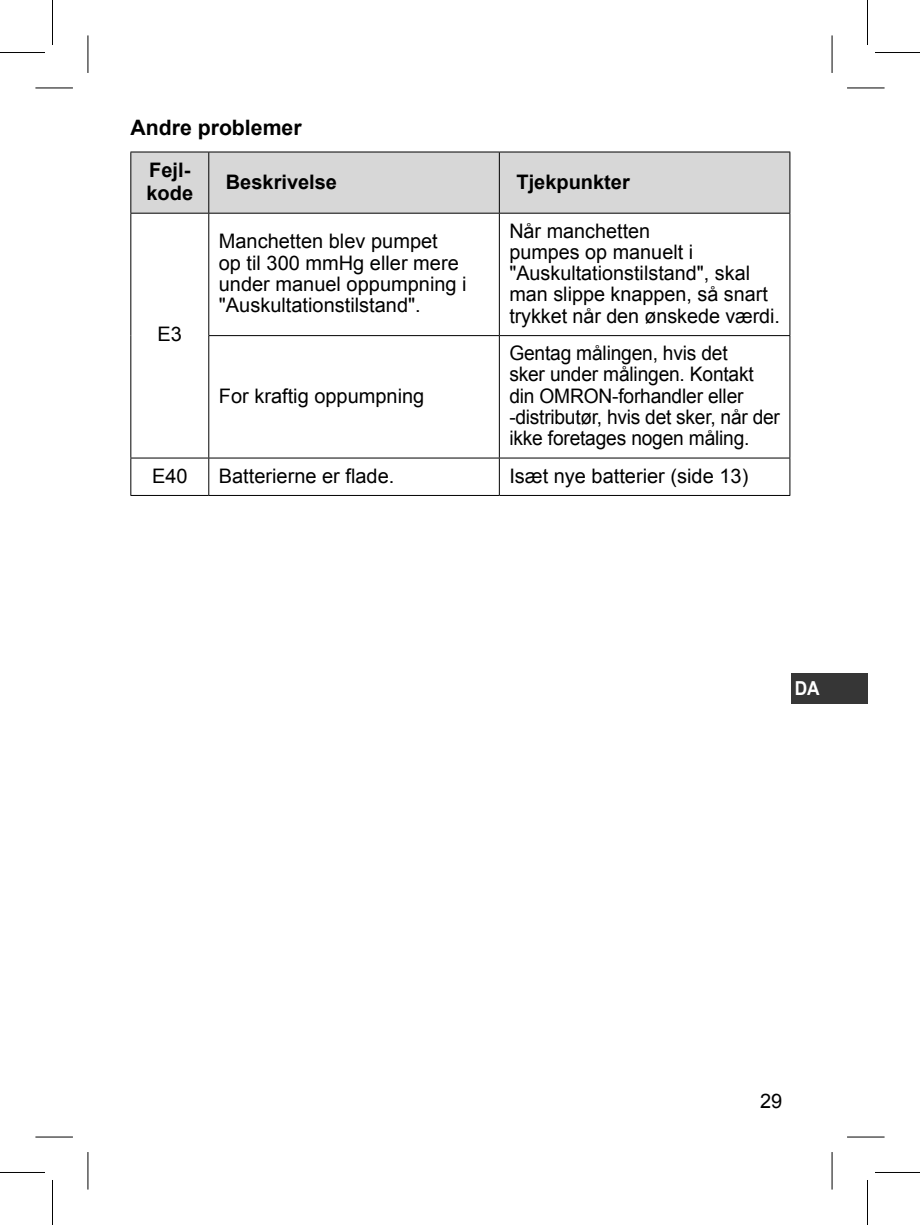
<style>
.page{position:relative;width:920px;height:1225px;background:#fff}
.page>*{position:absolute;margin:0;border:0;box-sizing:border-box;transform-origin:0 0}
.t1{font:700 21.25px "Arial";color:#000}
.t2{font:20px/21.2px "Arial";color:#000}
.t3{font:20px/21.2px "Arial";color:#000;scale:.96 1}
.t4{font:700 20px/22.5px "Arial";color:#000}
.t5{font:700 19.25px "Arial";color:#fff;scale:.9 1}
</style>
<div class="page">
<div style="left:791px;top:673px;width:76px;height:30px;background:#363636"></div>
<div style="left:131px;top:153px;width:658px;height:60px;background:#d7d7d7"></div>
<hr style="left:130px;top:152px;width:79px;height:1px;background:#000">
<hr style="left:130px;top:152px;width:1px;height:61px;background:#000">
<hr style="left:209px;top:152px;width:290px;height:1px;background:#000">
<hr style="left:208px;top:152px;width:1px;height:61px;background:#000">
<hr style="left:499px;top:152px;width:291px;height:1px;background:#000">
<hr style="left:499px;top:152px;width:1px;height:61px;background:#000">
<hr style="left:789px;top:152px;width:1px;height:61px;background:#000">
<hr style="left:130px;top:213px;width:79px;height:1px;background:#000">
<hr style="left:209px;top:213px;width:290px;height:1px;background:#000">
<hr style="left:499px;top:213px;width:291px;height:1px;background:#000">
<hr style="left:130px;top:214px;width:1px;height:122px;background:#000">
<hr style="left:208px;top:214px;width:1px;height:121px;background:#000">
<hr style="left:499px;top:214px;width:1px;height:121px;background:#000">
<hr style="left:789px;top:214px;width:1px;height:121px;background:#000">
<hr style="left:130px;top:336px;width:1px;height:122px;background:#000">
<hr style="left:208px;top:335px;width:291px;height:1px;background:#000">
<hr style="left:208px;top:336px;width:1px;height:122px;background:#000">
<hr style="left:499px;top:335px;width:291px;height:1px;background:#000">
<hr style="left:499px;top:336px;width:1px;height:122px;background:#000">
<hr style="left:789px;top:336px;width:1px;height:122px;background:#000">
<hr style="left:130px;top:458px;width:79px;height:1px;background:#000">
<hr style="left:130px;top:458px;width:1px;height:37px;background:#000">
<hr style="left:209px;top:458px;width:290px;height:1px;background:#000">
<hr style="left:208px;top:458px;width:1px;height:37px;background:#000">
<hr style="left:499px;top:458px;width:291px;height:1px;background:#000">
<hr style="left:499px;top:458px;width:1px;height:37px;background:#000">
<hr style="left:789px;top:458px;width:1px;height:37px;background:#000">
<hr style="left:130px;top:495px;width:79px;height:1px;background:#000">
<hr style="left:209px;top:495px;width:290px;height:1px;background:#000">
<hr style="left:499px;top:495px;width:291px;height:1px;background:#000">
<svg style="left:831px;top:35px;width:1px;height:38px"></svg>
<svg style="left:831px;top:1152px;width:1px;height:37px"></svg>
<hr style="left:35px;top:88px;width:38px;height:1px;background:#030303">
<hr style="left:847px;top:88px;width:38px;height:1px;background:#030303">
<hr style="left:35px;top:1136px;width:38px;height:1px;background:#030303">
<hr style="left:847px;top:1136px;width:38px;height:1px;background:#030303">
<hr style="left:88px;top:35px;width:1px;height:38px;background:#030303">
<hr style="left:88px;top:1152px;width:1px;height:37px;background:#030303">
<hr style="left:832px;top:35px;width:1px;height:38px;background:#030303">
<hr style="left:832px;top:1152px;width:1px;height:37px;background:#030303">
<hr style="left:0;top:52px;width:45px;height:1px;background:#030303">
<hr style="left:875px;top:52px;width:45px;height:1px;background:#030303">
<hr style="left:0;top:1172px;width:45px;height:1px;background:#030303">
<hr style="left:875px;top:1172px;width:45px;height:1px;background:#030303">
<hr style="left:52px;top:0;width:1px;height:45px;background:#030303">
<hr style="left:52px;top:1180px;width:1px;height:45px;background:#030303">
<hr style="left:867px;top:0;width:1px;height:45px;background:#030303">
<hr style="left:867px;top:1180px;width:1px;height:45px;background:#030303">
<p class="t1" style="left:130px;top:113px;width:173px">Andre problemer</p>
<p class="t4" style="left:146px;top:160px;width:48px">Fejl&shy;kode</p>
<p class="t4" style="left:226px;top:171px;width:113px">Beskrivelse</p>
<p class="t4" style="left:516px;top:171px;width:115px">Tjekpunkter</p>
<p class="t2" style="left:158px;top:324px;width:26px">E3</p>
<p class="t2" style="left:219px;top:231px;width:249px">Manchetten blev pumpet<br>op til 300 mmHg eller mere under manuel oppumpning i "Auskultationstilstand".</p>
<p class="t2" style="left:509px;top:220px;width:272px">Når manchetten<br>pumpes op manuelt i "Auskultationstilstand", skal man slippe knappen, så snart trykket når den ønskede værdi.</p>
<p class="t2" style="left:219px;top:385px;width:207px">For kraftig oppumpning</p>
<p class="t3" style="left:509px;top:343px;width:283px">Gentag målingen, hvis det<br>sker under målingen. Kontakt din OMRON-forhandler eller -distributør, hvis det sker, når der ikke foretages nogen måling.</p>
<p class="t2" style="left:152px;top:465px;width:37px">E40</p>
<p class="t2" style="left:219px;top:465px;width:177px">Batterierne er flade.</p>
<p class="t2" style="left:509px;top:465px;width:240px">Isæt nye batterier (side 13)</p>
<p class="t5" style="left:795px;top:675px;width:29px">DA</p>
<p class="t2" style="left:760px;top:1090px;width:24px">29</p>
</div>
